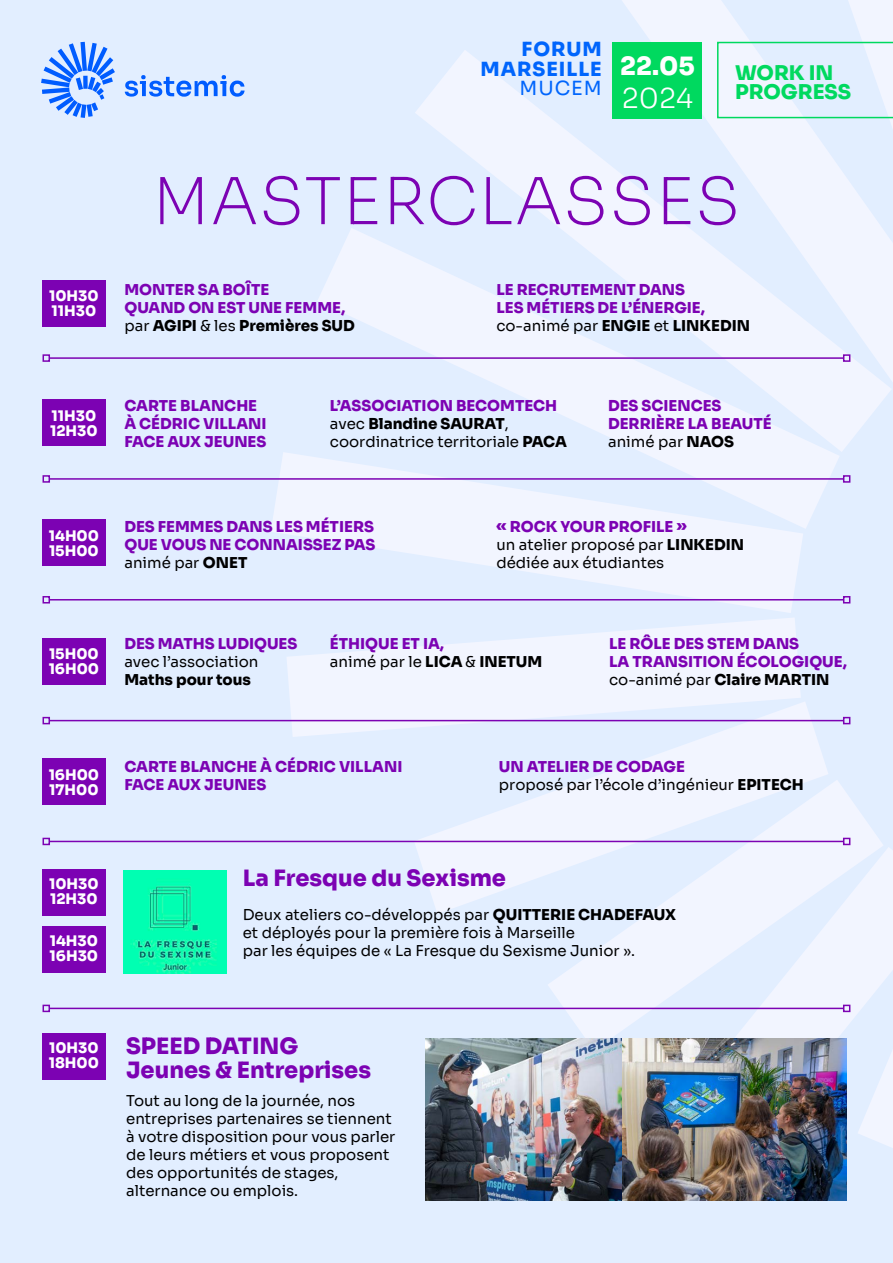
<style>
.page{position:relative;width:893px;height:1263px;background:#e2eeff}
.page>*{position:absolute;margin:0;border:0;box-sizing:border-box;transform-origin:0 0}
.t1{font:200 64.5px "Sora";letter-spacing:.015em;color:#7c02b3}
.t2{font:300 27.45px "Sora";color:#fff}
.t3{font:800 25.2px "Sora";color:#fff}
.t4{font:800 22.5px "Sora";color:#7c02b3}
.t5{font:800 20.25px "Sora";color:#00d95f}
.t6{font:800 19.5px "Sora";letter-spacing:.05em;color:#0065fc}
.t7{font:19.5px "Sora";letter-spacing:.05em;color:#0065fc}
.t8{font:15px/18px "Sora";color:#000}
.t9{font:800 15px "Sora";color:#7c02b3}
.t10{font:800 15px "Sora";color:#000}
.t11{font:800 14.55px/15px "Sora";color:#fff}
.s1{font-weight:400}
.s2{font-weight:800}
</style>
<div class="page">
<svg style="left:858px;top:1126px;width:35px;height:22px"></svg>
<svg style="left:846px;top:847px;width:47px;height:279px"></svg>
<svg style="left:547px;top:780px;width:337px;height:270px;fill:#f2f5ff"></svg>
<svg style="left:414px;top:702px;width:414px;height:212px;fill:#f2f5ff"></svg>
<svg style="left:286px;top:618px;width:515px;height:119px;fill:#f2f5ff"></svg>
<svg style="left:271px;top:452px;width:532px;height:161px;fill:#f2f5ff"></svg>
<svg style="left:317px;top:228px;width:522px;height:301px;fill:#f1f4ff"></svg>
<svg style="left:415px;top:50px;width:476px;height:402px;fill:#f1f4ff"></svg>
<svg style="left:621px;top:0;width:272px;height:383px;fill:#f2f5ff"></svg>
<svg style="left:125px;top:75px;width:120px;height:22px"></svg>
<svg style="left:41px;top:42px;width:74px;height:76px"></svg>
<div style="left:43px;top:280px;width:63px;height:47px;background:#7c02b3"></div>
<div style="left:43px;top:399px;width:63px;height:47px;background:#7c02b3"></div>
<div style="left:43px;top:519px;width:63px;height:46px;background:#7c02b3"></div>
<div style="left:43px;top:638px;width:63px;height:47px;background:#7c02b3"></div>
<div style="left:43px;top:758px;width:63px;height:46px;background:#7c02b3"></div>
<div style="left:43px;top:869px;width:63px;height:47px;background:#7c02b3"></div>
<div style="left:43px;top:926px;width:63px;height:47px;background:#7c02b3"></div>
<div style="left:43px;top:1033px;width:63px;height:47px;background:#7c02b3"></div>
<img style="left:123px;top:870px;width:104px;height:103px">
<img style="left:425px;top:1039px;width:421px;height:161px">
<div style="left:613px;top:42px;width:89px;height:76px;background:#00d95f"></div>
<svg style="left:717px;top:0;width:176px;height:130px"></svg>
<hr style="left:49px;top:357px;width:795px;height:2px;background:#7c02b3">
<div style="left:843px;top:354px;width:7px;height:8px;border:2px solid #7c02b3"></div>
<div style="left:43px;top:354px;width:7px;height:8px;border:2px solid #7c02b3"></div>
<hr style="left:49px;top:478px;width:795px;height:2px;background:#7c02b3">
<div style="left:843px;top:475px;width:7px;height:8px;border:2px solid #7c02b3"></div>
<div style="left:43px;top:475px;width:7px;height:8px;border:2px solid #7c02b3"></div>
<hr style="left:49px;top:599px;width:795px;height:1px;background:#7c02b3">
<div style="left:843px;top:596px;width:7px;height:7px;border:2px solid #7c02b3"></div>
<div style="left:43px;top:596px;width:7px;height:7px;border:2px solid #7c02b3"></div>
<hr style="left:49px;top:720px;width:795px;height:1px;background:#7c02b3">
<div style="left:843px;top:717px;width:7px;height:7px;border:2px solid #7c02b3"></div>
<div style="left:43px;top:717px;width:7px;height:7px;border:2px solid #7c02b3"></div>
<hr style="left:49px;top:841px;width:795px;height:1px;background:#7c02b3">
<div style="left:843px;top:838px;width:7px;height:7px;border:2px solid #7c02b3"></div>
<div style="left:43px;top:838px;width:7px;height:7px;border:2px solid #7c02b3"></div>
<hr style="left:49px;top:1008px;width:795px;height:1px;background:#7c02b3">
<div style="left:843px;top:1005px;width:7px;height:7px;border:2px solid #7c02b3"></div>
<div style="left:43px;top:1005px;width:7px;height:7px;border:2px solid #7c02b3"></div>
<p class="t6" style="left:522px;top:33px;width:82px">FORUM</p>
<p class="t6" style="left:481px;top:52px;width:123px">MARSEILLE</p>
<p class="t7" style="left:519px;top:72px;width:84px">MUCEM</p>
<p class="t3" style="left:620px;top:44px;width:76px">22.05</p>
<p class="t2" style="left:622px;top:76px;width:73px">2024</p>
<p class="t5" style="left:735px;top:55px;width:100px">WORK IN</p>
<p class="t5" style="left:735px;top:75px;width:118px">PROGRESS</p>
<p class="t11" style="left:49px;top:287px;width:51px">10H30<br>11H30</p>
<p class="t1" style="left:152px;top:149px;width:590px">MASTERCLASSES</p>
<p class="t9" style="left:124px;top:276px;width:146px">MONTER SA BOÎTE</p>
<p class="t9" style="left:124px;top:294px;width:222px">QUAND ON EST UNE FEMME,</p>
<p class="t10" style="left:124px;top:312px;width:232px"><span class="s1">par</span> AGIPI <span class="s1">&amp; les</span> Premières SUD</p>
<p class="t9" style="left:496px;top:276px;width:190px">LE RECRUTEMENT DANS</p>
<p class="t9" style="left:496px;top:294px;width:210px">LES MÉTIERS DE L’ÉNERGIE,</p>
<p class="t8" style="left:496px;top:315px;width:255px">co-animé par <span class="s2">ENGIE</span> et <span class="s2">LINKEDIN</span></p>
<p class="t11" style="left:52px;top:407px;width:46px">11H30</p>
<p class="t11" style="left:50px;top:422px;width:49px">12H30</p>
<p class="t9" style="left:124px;top:393px;width:134px">CARTE BLANCHE</p>
<p class="t9" style="left:124px;top:411px;width:144px">À CÉDRIC VILLANI</p>
<p class="t9" style="left:124px;top:429px;width:143px">FACE AUX JEUNES</p>
<p class="t9" style="left:330px;top:393px;width:229px">L’ASSOCIATION BECOMTECH</p>
<p class="t10" style="left:330px;top:411px;width:180px"><span class="s1">avec</span> Blandine SAURAT<span class="s1">,</span></p>
<p class="t8" style="left:330px;top:432px;width:239px">coordinatrice territoriale <span class="s2">PACA</span></p>
<p class="t9" style="left:608px;top:393px;width:115px">DES SCIENCES</p>
<p class="t9" style="left:608px;top:411px;width:165px">DERRIÈRE LA BEAUTÉ</p>
<p class="t8" style="left:608px;top:432px;width:127px">animé par <span class="s2">NAOS</span></p>
<p class="t11" style="left:49px;top:527px;width:52px">14H00</p>
<p class="t11" style="left:49px;top:542px;width:51px">15H00</p>
<p class="t11" style="left:49px;top:645px;width:51px">15H00</p>
<p class="t11" style="left:49px;top:660px;width:52px">16H00</p>
<p class="t9" style="left:124px;top:514px;width:251px">DES FEMMES DANS LES MÉTIERS</p>
<p class="t9" style="left:124px;top:532px;width:253px">QUE VOUS NE CONNAISSEZ PAS</p>
<p class="t8" style="left:124px;top:552px;width:124px">animé par <span class="s2">ONET</span></p>
<p class="t9" style="left:496px;top:514px;width:192px">« ROCK YOUR PROFILE »</p>
<p class="t8" style="left:496px;top:534px;width:249px">un atelier proposé par <span class="s2">LINKEDIN</span></p>
<p class="t8" style="left:496px;top:552px;width:169px">dédiée aux étudiantes</p>
<p class="t9" style="left:124px;top:631px;width:174px">DES MATHS LUDIQUES</p>
<p class="t8" style="left:124px;top:651px;width:136px">avec l’association</p>
<p class="t10" style="left:124px;top:667px;width:128px">Maths pour tous</p>
<p class="t9" style="left:330px;top:631px;width:116px">ÉTHIQUE ET IA,</p>
<p class="t8" style="left:330px;top:651px;width:214px">animé par le <span class="s2">LICA</span> &amp; <span class="s2">INETUM</span></p>
<p class="t9" style="left:609px;top:631px;width:192px">LE RÔLE DES STEM DANS</p>
<p class="t9" style="left:609px;top:649px;width:239px">LA TRANSITION ÉCOLOGIQUE,</p>
<p class="t10" style="left:609px;top:667px;width:222px"><span class="s1">co-animé par</span> Claire MARTIN</p>
<p class="t11" style="left:49px;top:766px;width:52px">16H00</p>
<p class="t11" style="left:49px;top:781px;width:51px">17H00</p>
<p class="t9" style="left:124px;top:754px;width:280px">CARTE BLANCHE À CÉDRIC VILLANI</p>
<p class="t9" style="left:124px;top:772px;width:143px">FACE AUX JEUNES</p>
<p class="t9" style="left:499px;top:754px;width:188px">UN ATELIER DE CODAGE</p>
<p class="t8" style="left:499px;top:774px;width:306px">proposé par l’école d’ingénieur <span class="s2">EPITECH</span></p>
<p class="t11" style="left:49px;top:875px;width:51px">10H30<br>12H30</p>
<p class="t11" style="left:50px;top:932px;width:50px">14H30<br>16H30</p>
<p class="t4" style="left:243px;top:859px;width:265px">La Fresque du Sexisme</p>
<p class="t8" style="left:243px;top:904px;width:435px">Deux ateliers co-développés par <span class="s2">QUITTERIE CHADEFAUX</span></p>
<p class="t8" style="left:243px;top:922px;width:334px">et déployés pour la première fois à Marseille</p>
<p class="t8" style="left:243px;top:940px;width:394px">par les équipes de « La Fresque du Sexisme Junior ».</p>
<p class="t11" style="left:49px;top:1039px;width:52px">10H30<br>18H00</p>
<p class="t4" style="left:126px;top:1027px;width:174px">SPEED DATING</p>
<p class="t4" style="left:126px;top:1051px;width:246px">Jeunes &amp; Entreprises</p>
<p class="t8" style="left:126px;top:1091px;width:271px">Tout au long de la journée, nos entreprises partenaires se tiennent à votre disposition pour vous parler de leurs métiers et vous proposent des opportunités de stages, alternance ou emplois.</p>
</div>
